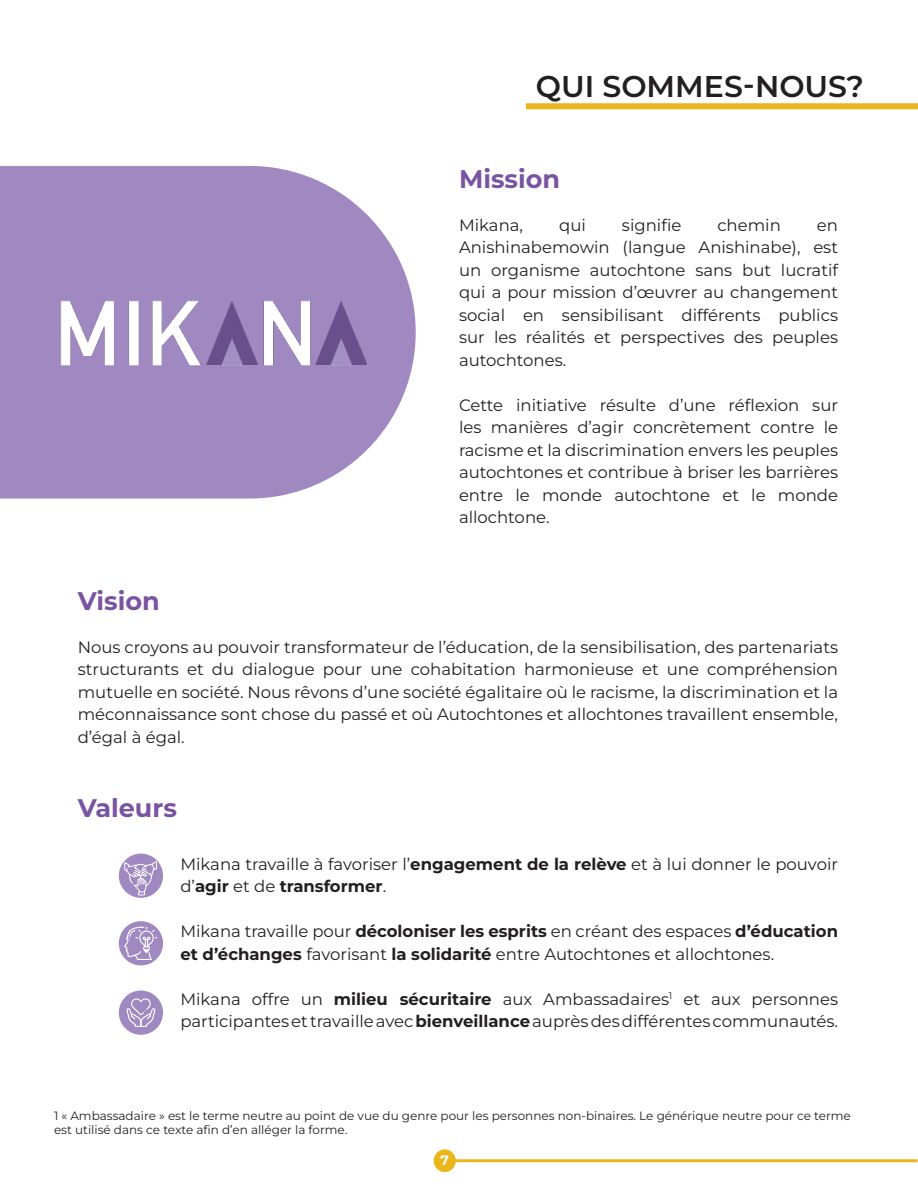
<style>
.page{position:relative;width:918px;height:1188px;background:#fff}
.page>*{position:absolute;margin:0;border:0;box-sizing:border-box;transform-origin:0 0}
.TITRE_DROITE{font:600 30px "Montserrat";color:#231f20}
.Sous_titre{font:700 25.5px "Montserrat";color:#7954a2}
.TEXTE_COURANT{font:16.5px/22.5px "Montserrat";color:#231f20;text-align:justify}
.t1{font:700 13.5px "Montserrat";color:#fff}
.t2{font:12px/14.4px "Montserrat";color:#231f20}
.s1{font-weight:700}
</style>
<div class="page">
<hr style="left:445px;top:1159px;width:473px;height:3px;background:#ebb51c">
<div style="left:434px;top:1149px;width:22px;height:23px;background:#ebb51c;border-radius:50%"></div>
<svg style="left:0;top:166px;width:416px;height:333px;fill:#a089c0"></svg>
<img style="left:48px;top:277px;width:332px;height:134px">
<div style="left:526px;top:103px;width:392px;height:6px;background:#ebb51c"></div>
<div style="left:119px;top:854px;width:44px;height:44px;background:#a089c0;border-radius:50%"></div>
<div style="left:119px;top:921px;width:44px;height:44px;background:#a089c0;border-radius:50%"></div>
<div style="left:119px;top:991px;width:44px;height:44px;background:#a089c0;border-radius:50%"></div>
<svg style="left:126px;top:998px;width:30px;height:29px"></svg>
<svg style="left:124px;top:927px;width:34px;height:33px"></svg>
<svg style="left:124px;top:861px;width:33px;height:34px"></svg>
<p class="TITRE_DROITE" style="left:536px;top:66px;width:330px">QUI SOMMES-NOUS?</p>
<p class="Sous_titre" style="left:459px;top:162px;width:103px">Mission</p>
<p class="TEXTE_COURANT" style="left:459px;top:213px;width:66px">Mikana,</p>
<p class="TEXTE_COURANT" style="left:559px;top:213px;width:28px">qui</p>
<p class="TEXTE_COURANT" style="left:622px;top:213px;width:61px">signifie</p>
<p class="TEXTE_COURANT" style="left:717px;top:213px;width:65px">chemin</p>
<p class="TEXTE_COURANT" style="left:459px;top:213px;width:381px;text-indent:358px">en Anishinabemowin (langue Anishinabe), est un organisme autochtone sans but lucratif qui a pour mission d’œuvrer au changement social en sensibilisant différents publics sur les réalités et perspectives des peuples autochtones.</p>
<p class="TEXTE_COURANT" style="left:459px;top:393px;width:381px">Cette initiative résulte d’une réflexion sur les manières d’agir concrètement contre le racisme et la discrimination envers les peuples autochtones et contribue à briser les barrières entre le monde autochtone et le monde allochtone.</p>
<p class="Sous_titre" style="left:78px;top:584px;width:84px">Vision</p>
<p class="TEXTE_COURANT" style="left:78px;top:635px;width:762px">Nous croyons au pouvoir transformateur de l’éducation, de la sensibilisation, des partenariats structurants et du dialogue pour une cohabitation harmonieuse et une compréhension mutuelle en société. Nous rêvons d’une société égalitaire où le racisme, la discrimination et la méconnaissance sont chose du passé et où Autochtones et allochtones travaillent ensemble, d’égal à égal.</p>
<p class="Sous_titre" style="left:78px;top:791px;width:101px">Valeurs</p>
<p class="TEXTE_COURANT" style="left:180px;top:852px;width:659px">Mikana travaille à favoriser l’<span class="s1">engagement de la relève</span> et à lui donner le pouvoir d’<span class="s1">agir</span> et de <span class="s1">transformer</span>.</p>
<p class="TEXTE_COURANT" style="left:180px;top:919px;width:659px">Mikana travaille pour <span class="s1">décoloniser les esprits</span> en créant des espaces <span class="s1">d’éducation et d’échanges</span> favorisant <span class="s1">la solidarité</span> entre Autochtones et allochtones.</p>
<p class="TEXTE_COURANT" style="left:180px;top:987px;width:659px">Mikana offre un <span class="s1">milieu sécuritaire</span> aux Ambassadaires<sup>1</sup> et aux personnes participantes et travaille avec <span class="s1">bienveillance</span> auprès des différentes communautés.</p>
<p class="t2" style="left:54px;top:1108px;width:798px">1 « Ambassadaire » est le terme neutre au point de vue du genre pour les personnes non-binaires. Le générique neutre pour ce terme est utilisé dans ce texte afin d’en alléger la forme.</p>
<p class="t1" style="left:441px;top:1152px;width:10px">7</p>
</div>
